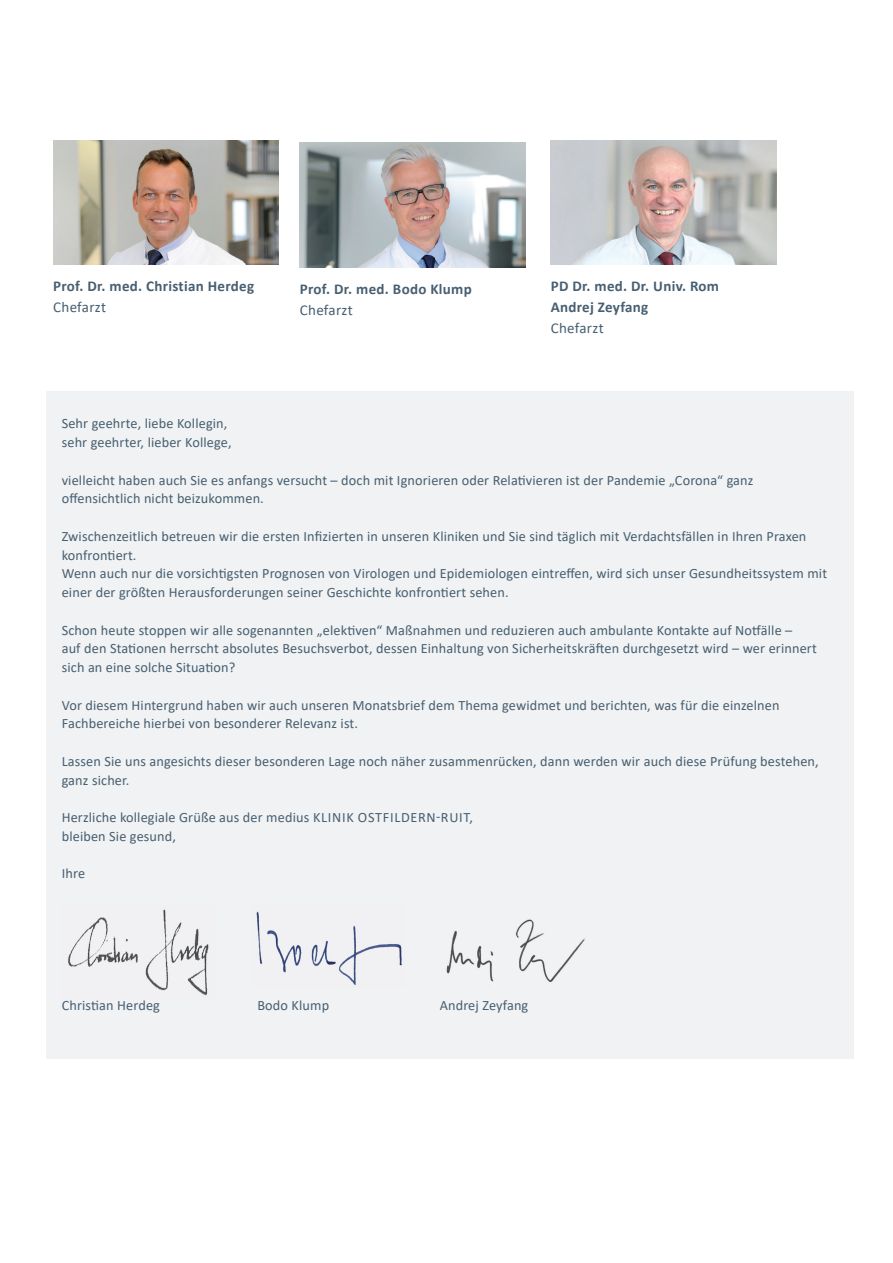
<style>
.page{position:relative;width:893px;height:1263px;background:#fff}
.page>*{position:absolute;margin:0;border:0;box-sizing:border-box;transform-origin:0 0}
.t1{font:700 15px/21px "Calibri";letter-spacing:.02em;color:#475f71}
.t2{font:15px "Calibri";letter-spacing:.02em;color:#475f71}
.t3{font:14.25px/18.8px "Calibri";letter-spacing:.01em;color:#475f71}
</style>
<div class="page">
<div style="left:46px;top:391px;width:808px;height:668px;background:#f0f2f3"></div>
<img style="left:53px;top:140px;width:226px;height:125px">
<img style="left:300px;top:142px;width:225px;height:125px">
<img style="left:551px;top:140px;width:225px;height:125px">
<img style="left:256px;top:911px;width:146px;height:74px">
<img style="left:68px;top:909px;width:141px;height:87px">
<img style="left:446px;top:919px;width:139px;height:64px">
<p class="t1" style="left:53px;top:276px;width:203px">Prof. Dr. med. Christian Herdeg</p>
<p class="t2" style="left:53px;top:297px;width:54px">Chefarzt</p>
<p class="t1" style="left:300px;top:278px;width:173px">Prof. Dr. med. Bodo Klump</p>
<p class="t2" style="left:300px;top:299px;width:54px">Chefarzt</p>
<p class="t1" style="left:551px;top:276px;width:170px">PD Dr. med. Dr. Univ. Rom<br>Andrej Zeyfang</p>
<p class="t2" style="left:551px;top:318px;width:54px">Chefarzt</p>
<p class="t3" style="left:62px;top:414px;width:171px">Sehr geehrte, liebe Kollegin, sehr geehrter, lieber Kollege,</p>
<p class="t3" style="left:62px;top:470px;width:693px">vielleicht haben auch Sie es anfangs versucht – doch mit Ignorieren oder Relativieren ist der Pandemie „Corona“ ganz offensichtlich nicht beizukommen.</p>
<p class="t3" style="left:62px;top:526px;width:767px">Zwischenzeitlich betreuen wir die ersten Infizierten in unseren Kliniken und Sie sind täglich mit Verdachtsfällen in Ihren Praxen konfrontiert.<br>Wenn auch nur die vorsichtigsten Prognosen von Virologen und Epidemiologen eintreffen, wird sich unser Gesundheitssystem mit einer der größten Herausforderungen seiner Geschichte konfrontiert sehen.</p>
<p class="t3" style="left:62px;top:620px;width:757px">Schon heute stoppen wir alle sogenannten „elektiven“ Maßnahmen und reduzieren auch ambulante Kontakte auf Notfälle –<br>auf den Stationen herrscht absolutes Besuchsverbot, dessen Einhaltung von Sicherheitskräften durchgesetzt wird – wer erinnert sich an eine solche Situation?</p>
<p class="t3" style="left:62px;top:695px;width:719px">Vor diesem Hintergrund haben wir auch unseren Monatsbrief dem Thema gewidmet und berichten, was für die einzelnen<br>Fachbereiche hierbei von besonderer Relevanz ist.</p>
<p class="t3" style="left:62px;top:751px;width:758px">Lassen Sie uns angesichts dieser besonderen Lage noch näher zusammenrücken, dann werden wir auch diese Prüfung bestehen, ganz sicher.</p>
<p class="t3" style="left:62px;top:808px;width:413px">Herzliche kollegiale Grüße aus der medius KLINIK OSTFILDERN-RUIT, bleiben Sie gesund,</p>
<p class="t3" style="left:62px;top:864px;width:25px">Ihre</p>
<p class="t3" style="left:62px;top:995px;width:100px">Christian Herdeg</p>
<p class="t3" style="left:257px;top:995px;width:73px">Bodo Klump</p>
<p class="t3" style="left:440px;top:995px;width:90px">Andrej Zeyfang</p>
</div>
